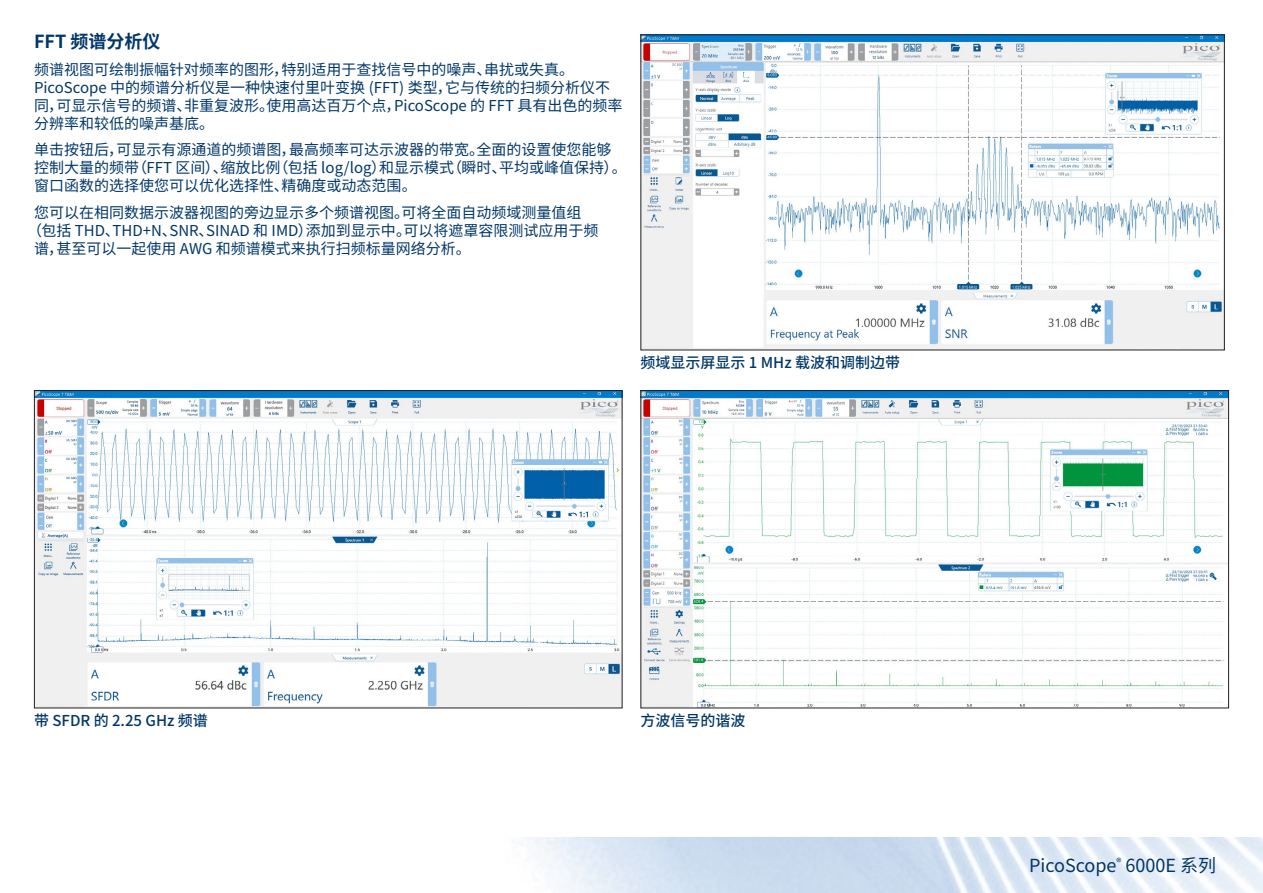
<style>
.page{position:relative;width:1263px;height:893px;background:#fff}
.page>*{position:absolute;margin:0;border:0;box-sizing:border-box;transform-origin:0 0}
.t1{font:18px "Noto Sans CJ Ksc";color:#003768}
.t2{font:700 18px "Noto Sans CJ Ksc";color:#003768}
.t3{font:15px/18px "Noto Sans CJ Ksc";color:#003768}
.t4{font:500 15px "Noto Sans CJ Ksc";color:#003768}
</style>
<div class="page">
<img style="left:527px;top:838px;width:736px;height:55px">
<img style="left:642px;top:392px;width:585px;height:314px">
<img style="left:642px;top:36px;width:581px;height:312px">
<img style="left:36px;top:392px;width:584px;height:314px">
<p class="t2" style="left:34px;top:32px;width:128px">FFT 频谱分析仪</p>
<p class="t3" style="left:34px;top:61px;width:590px">频谱视图可绘制振幅针对频率的图形，特别适用于查找信号中的噪声、串扰或失真。PicoScope 中的频谱分析仪是一种快速付里叶变换 (FFT) 类型，它与传统的扫频分析仪不同，可显示信号的频谱、非重复波形。使用高达百万个点，PicoScope 的 FFT 具有出色的频率分辨率和较低的噪声基底。</p>
<p class="t3" style="left:34px;top:141px;width:594px">单击按钮后，可显示有源通道的频谱图，最高频率可达示波器的带宽。全面的设置使您能够控制大量的频带（FFT 区间）、缩放比例（包括 log/log）和显示模式（瞬时、平均或峰值保持）。窗口函数的选择使您可以优化选择性、精确度或动态范围。</p>
<p class="t3" style="left:34px;top:204px;width:549px">您可以在相同数据示波器视图的旁边显示多个频谱视图。可将全面自动频域测量值组</p>
<p class="t3" style="left:27px;top:222px;width:573px">（包括 THD、THD+N、SNR、SINAD 和 IMD）添加到显示中。可以将遮罩容限测试应用于频</p>
<p class="t3" style="left:34px;top:240px;width:438px">谱，甚至可以一起使用 AWG 和频谱模式来执行扫频标量网络分析。</p>
<p class="t4" style="left:640px;top:354px;width:261px">频域显示屏显示 1 MHz 载波和调制边带</p>
<p class="t4" style="left:34px;top:712px;width:175px">带 SFDR 的 2.25 GHz 频谱</p>
<p class="t4" style="left:640px;top:712px;width:106px">方波信号的谐波</p>
<p class="t1" style="left:1029px;top:855px;width:189px">PicoScope<sup>®</sup> 6000E 系列</p>
</div>
